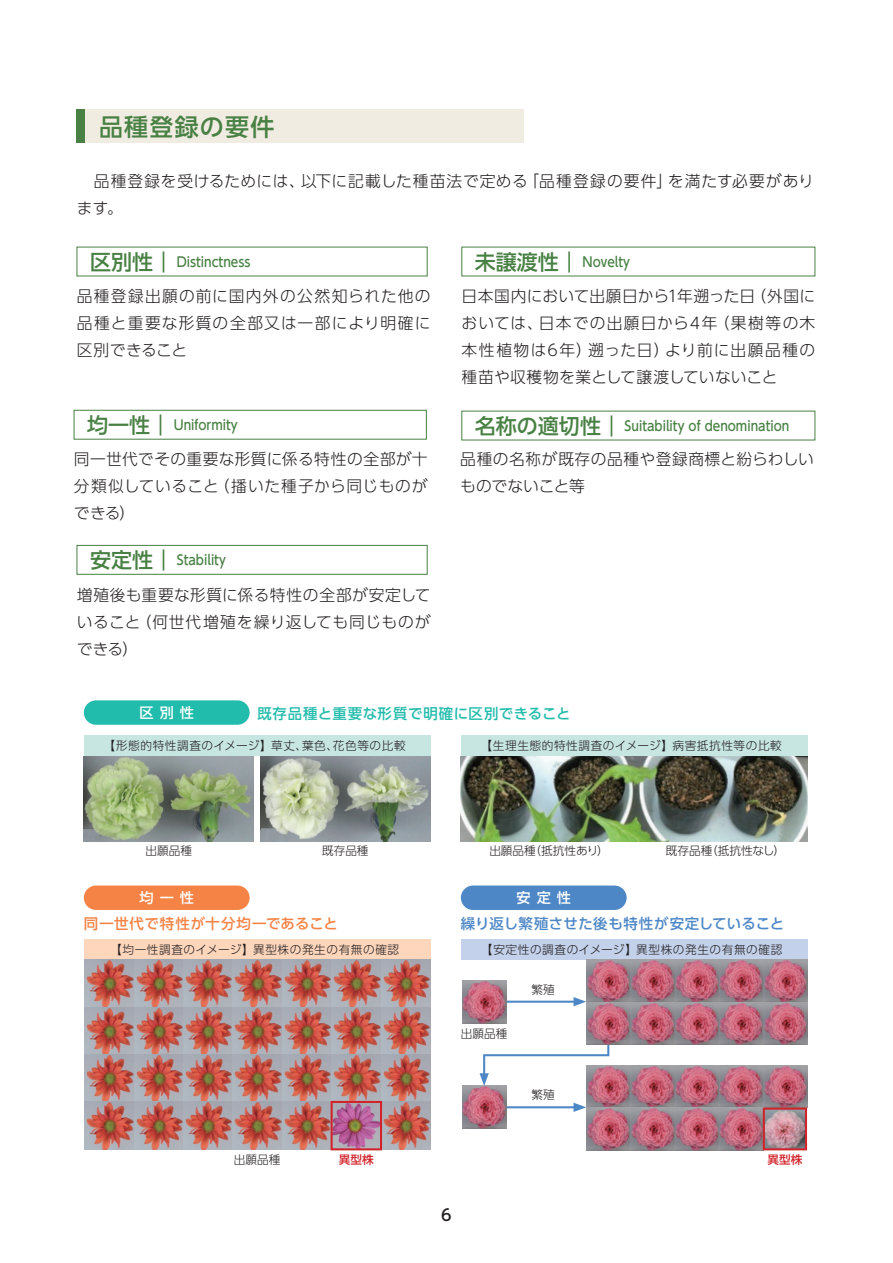
<style>
.page{position:relative;width:893px;height:1263px;background:#fff}
.page>*{position:absolute;margin:0;border:0;box-sizing:border-box;transform-origin:0 0}
.t1{font:500 24px "UD Shin Go Pr 6";letter-spacing:.05em;color:#488143}
.t2{font:500 15.9px "UD Shin Go Pr 6";color:#231f20}
.t3{font:300 15.75px/27px "UD Shin Go Pr 6";letter-spacing:.04em;color:#231f20;text-align:justify}
.t4{font:300 15.75px/27px "UD Shin Go Pr 6";letter-spacing:.015em;color:#231f20}
.t5{font:500 14.4px "UD Shin Go Pr 6";letter-spacing:.025em;color:#4d87c6}
.t6{font:500 14.4px "UD Shin Go Pr 6";letter-spacing:.04em;color:#22bcac}
.t7{font:500 14.4px "UD Shin Go Pr 6";letter-spacing:.05em;color:#f58345}
.t8{font:500 14.1px "UD Shin Go Pr 6";color:#fff}
.t9{font:500 13.5px "UD Shin Go Pr 6";color:#488143;scale:.9 1}
.t10{font:300 11.7px "UD Shin Go Pr 6";letter-spacing:.05em;color:#231f20}
.t11{font:300 11.7px "UD Shin Go Pr 6";color:#231f20}
.t12{font:500 11.7px "UD Shin Go Pr 6";color:#d1232a}
.s1{font-size:21px}
</style>
<div class="page">
<div style="left:77px;top:110px;width:447px;height:33px;background:#f1ece2"></div>
<div style="left:77px;top:110px;width:8px;height:33px;background:#488143"></div>
<div style="left:74px;top:410px;width:353px;height:30px;border:1px solid #488143"></div>
<div style="left:77px;top:545px;width:351px;height:30px;border:1px solid #488143"></div>
<svg style="left:479px;top:1045px;width:131px;height:41px"></svg>
<div style="left:84px;top:736px;width:346px;height:20px;background:#c7e6e2"></div>
<div style="left:84px;top:939px;width:346px;height:21px;background:#fdd6bc"></div>
<div style="left:461px;top:939px;width:346px;height:21px;background:#c3d1ea"></div>
<div style="left:461px;top:736px;width:346px;height:20px;background:#c7e6e2"></div>
<div style="left:84px;top:700px;width:166px;height:25px;background:#22bcac;border-radius:12px"></div>
<div style="left:84px;top:885px;width:166px;height:25px;background:#f58345;border-radius:12px"></div>
<div style="left:461px;top:885px;width:166px;height:25px;background:#4d87c6;border-radius:12px"></div>
<img style="left:84px;top:756px;width:170px;height:86px">
<img style="left:461px;top:756px;width:346px;height:86px">
<img style="left:260px;top:756px;width:170px;height:86px">
<img style="left:85px;top:960px;width:345px;height:189px">
<div style="left:331px;top:1101px;width:51px;height:49px;border:2px solid #d1232a"></div>
<hr style="left:500px;top:1001px;width:77px;height:2px;background:#4d87c6">
<svg style="left:573px;top:997px;width:13px;height:9px"></svg>
<hr style="left:500px;top:1106px;width:77px;height:2px;background:#4d87c6">
<svg style="left:573px;top:1103px;width:13px;height:9px"></svg>
<img style="left:462px;top:980px;width:44px;height:43px">
<img style="left:586px;top:960px;width:221px;height:85px">
<img style="left:586px;top:1065px;width:221px;height:85px">
<img style="left:462px;top:1086px;width:44px;height:42px">
<div style="left:763px;top:1107px;width:44px;height:43px;border:2px solid #d1232a"></div>
<h1 class="t1" style="left:99px;top:107px;width:177px">品種登録の要件</h1>
<p class="t3" style="left:77px;top:167px;width:739px">　品種登録を受けるためには、以下に記載した種苗法で定める「品種登録の要件」を満たす必要があります。</p>
<p class="t9" style="left:90px;top:251px;width:180px"><span class="s1">区別性｜</span> Distinctness</p>
<p class="t9" style="left:475px;top:251px;width:174px"><span class="s1">未譲渡性｜</span> Novelty</p>
<p class="t3" style="left:77px;top:282px;width:355px">品種登録出願の前に国内外の公然知られた他の品種と重要な形質の全部又は一部により明確に区別できること</p>
<p class="t3" style="left:462px;top:282px;width:355px">日本国内において出願日から1年遡った日（外国においては、日本での出願日から4年（果樹等の木本性植物は6年）遡った日）より前に出願品種の種苗や収穫物を業として譲渡していないこと</p>
<p class="t9" style="left:87px;top:414px;width:169px"><span class="s1">均一性｜</span> Uniformity</p>
<p class="t9" style="left:475px;top:415px;width:351px"><span class="s1">名称の適切性｜</span> Suitability of denomination</p>
<p class="t3" style="left:74px;top:445px;width:355px">同一世代でその重要な形質に係る特性の全部が十分類似していること（播いた種子から同じものができる）</p>
<p class="t9" style="left:90px;top:549px;width:152px"><span class="s1">安定性｜</span> Stability</p>
<p class="t3" style="left:77px;top:580px;width:355px">増殖後も重要な形質に係る特性の全部が安定していること（何世代増殖を繰り返しても同じものができる）</p>
<p class="t4" style="left:460px;top:445px;width:355px">品種の名称が既存の品種や登録商標と紛らわしいものでないこと等</p>
<p class="t8" style="left:139px;top:701px;width:56px">区 別 性</p>
<p class="t6" style="left:257px;top:702px;width:315px">既存品種と重要な形質で明確に区別できること</p>
<p class="t10" style="left:104px;top:736px;width:304px">【形態的特性調査のイメージ】草丈、葉色、花色等の比較</p>
<p class="t10" style="left:480px;top:736px;width:303px">【生理生態的特性調査のイメージ】病害抵抗性等の比較</p>
<p class="t10" style="left:146px;top:841px;width:48px">出願品種</p>
<p class="t10" style="left:322px;top:841px;width:48px">既存品種</p>
<p class="t11" style="left:489px;top:841px;width:121px">出願品種（抵抗性あり）</p>
<p class="t11" style="left:666px;top:841px;width:121px">既存品種（抵抗性なし）</p>
<p class="t8" style="left:139px;top:886px;width:56px">均 一 性</p>
<p class="t8" style="left:516px;top:886px;width:56px">安 定 性</p>
<p class="t7" style="left:84px;top:912px;width:256px">同一世代で特性が十分均一であること</p>
<p class="t5" style="left:461px;top:912px;width:325px">繰り返し繁殖させた後も特性が安定していること</p>
<p class="t10" style="left:110px;top:940px;width:291px">【均一性調査のイメージ】異型株の発生の有無の確認</p>
<p class="t10" style="left:481px;top:940px;width:303px">【安定性の調査のイメージ】異型株の発生の有無の確認</p>
<p class="t10" style="left:234px;top:1150px;width:48px">出願品種</p>
<p class="t12" style="left:339px;top:1150px;width:36px">異型株</p>
<p class="t10" style="left:461px;top:1024px;width:48px">出願品種</p>
<p class="t10" style="left:531px;top:980px;width:25px">繁殖</p>
<p class="t10" style="left:531px;top:1085px;width:25px">繁殖</p>
<p class="t2" style="left:441px;top:1202px;width:12px">6</p>
<p class="t12" style="left:767px;top:1150px;width:36px">異型株</p>
</div>
